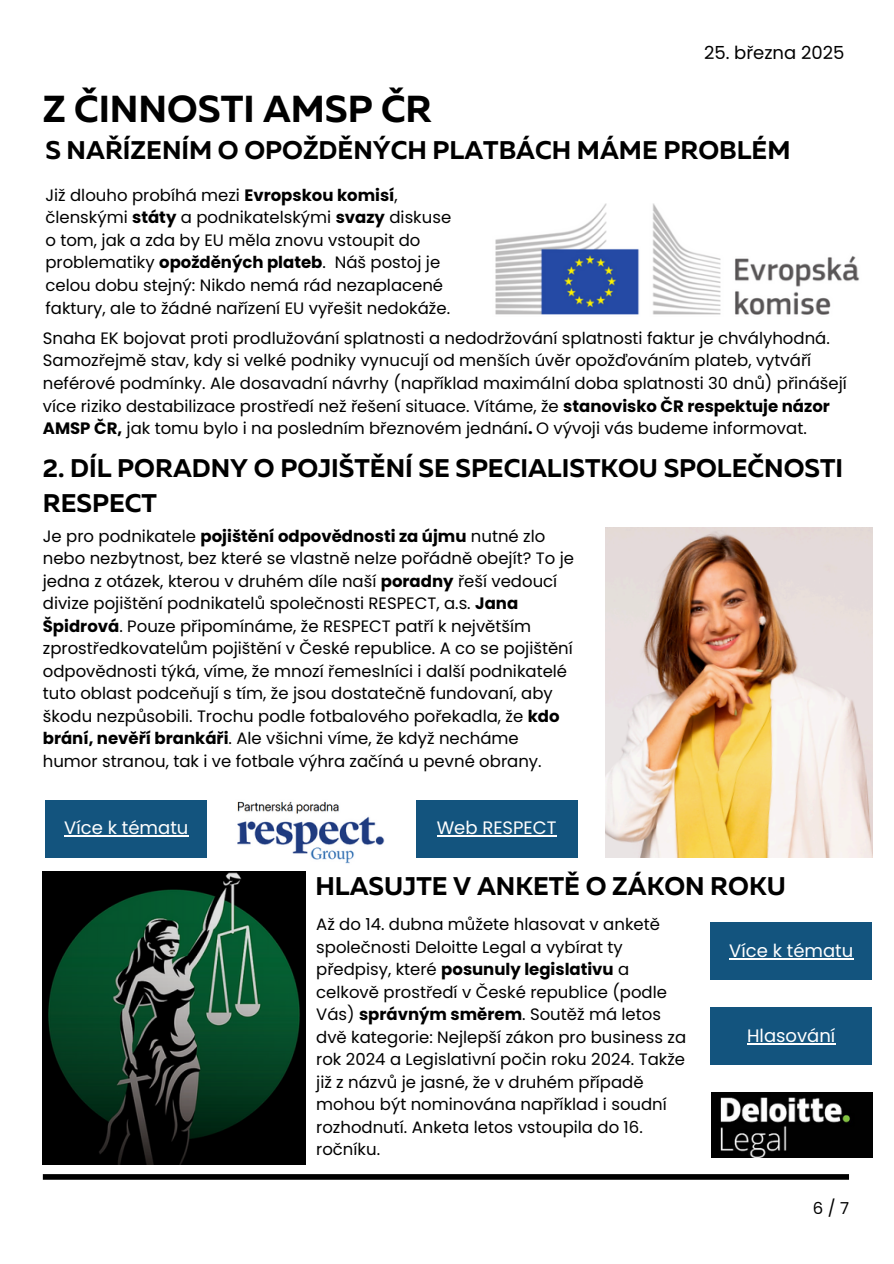
<style>
.page{position:relative;width:894px;height:1264px;background:#fff}
.page>*{position:absolute;margin:0;border:0;box-sizing:border-box;transform-origin:0 0}
.t1{font:700 37.5px "Muller";color:#000}
.t2{font:700 25.5px/34.8px "Muller";color:#000}
.t3{font:18px "Poppins";color:#fff}
.t4{font:18px "Poppins";color:#000}
.t5{font:16.5px/22.5px "Poppins";color:#000}
.s1{font-weight:700}
</style>
<div class="page">
<div style="left:43px;top:1174px;width:805px;height:5px;background:#000"></div>
<div style="left:45px;top:800px;width:162px;height:57px;background:#13547e"></div>
<hr style="left:64px;top:835px;width:124px;height:1px;background:#fff">
<div style="left:415px;top:800px;width:162px;height:57px;background:#13547e"></div>
<hr style="left:436px;top:835px;width:120px;height:1px;background:#fff">
<img style="left:495px;top:203px;width:365px;height:112px">
<img style="left:605px;top:527px;width:266px;height:330px">
<img style="left:237px;top:801px;width:147px;height:63px">
<img style="left:43px;top:871px;width:262px;height:292px">
<div style="left:710px;top:922px;width:161px;height:58px;background:#13547e"></div>
<hr style="left:729px;top:958px;width:124px;height:1px;background:#fff">
<div style="left:710px;top:1007px;width:161px;height:57px;background:#13547e"></div>
<hr style="left:746px;top:1043px;width:89px;height:1px;background:#fff">
<img style="left:711px;top:1092px;width:161px;height:65px">
<h2 class="t4" style="left:703px;top:40px;width:142px">25. března 2025</h2>
<p class="t1" style="left:43px;top:93px;width:390px">Z ČINNOSTI AMSP ČR</p>
<p class="t2" style="left:45px;top:135px;width:746px">S NAŘÍZENÍM O OPOŽDĚNÝCH PLATBÁCH MÁME PROBLÉM</p>
<p class="t5" style="left:45px;top:184px;width:407px">Již dlouho probíhá mezi <span class="s1">Evropskou komisí</span>, členskými <span class="s1">státy</span> a podnikatelskými <span class="s1">svazy</span> diskuse o tom, jak a zda by EU měla znovu vstoupit do problematiky <span class="s1">opožděných plateb</span>. Náš postoj je celou dobu stejný: Nikdo nemá rád nezaplacené faktury, ale to žádné nařízení EU vyřešit nedokáže.</p>
<p class="t5" style="left:43px;top:327px;width:805px">Snaha EK bojovat proti prodlužování splatnosti a nedodržování splatnosti faktur je chvályhodná.<br>Samozřejmě stav, kdy si velké podniky vynucují od menších úvěr opožďováním plateb, vytváří neférové podmínky. Ale dosavadní návrhy (například maximální doba splatnosti 30 dnů) přinášejí více riziko destabilizace prostředí než řešení situace. Vítáme, že <span class="s1">stanovisko ČR respektuje názor AMSP ČR,</span> jak tomu bylo i na posledním březnovém jednání<span class="s1">.</span> O vývoji vás budeme informovat.</p>
<p class="t2" style="left:43px;top:453px;width:801px">2. DÍL PORADNY O POJIŠTĚNÍ SE SPECIALISTKOU SPOLEČNOSTI<br>RESPECT</p>
<h2 class="t5" style="left:43px;top:524px;width:532px">Je pro podnikatele <span class="s1">pojištění odpovědnosti za újmu</span> nutné zlo nebo nezbytnost, bez které se vlastně nelze pořádně obejít? To je jedna z otázek, kterou v druhém díle naší <span class="s1">poradny</span> řeší vedoucí divize pojištění podnikatelů společnosti RESPECT, a.s. <span class="s1">Jana Špidrová</span>. Pouze připomínáme, že RESPECT patří k největším zprostředkovatelům pojištění v České republice. A co se pojištění odpovědnosti týká, víme, že mnozí řemeslníci i další podnikatelé tuto oblast podceňují s tím, že jsou dostatečně fundovaní, aby škodu nezpůsobili. Trochu podle fotbalového pořekadla, že <span class="s1">kdo brání, nevěří brankáři</span>. Ale všichni víme, že když necháme humor stranou, tak i ve fotbale výhra začíná u pevné obrany.</h2>
<p class="t3" style="left:64px;top:815px;width:126px">Více k tématu</p>
<h1 class="t3" style="left:436px;top:815px;width:121px">Web RESPECT</h1>
<p class="t2" style="left:315px;top:870px;width:472px">HLASUJTE V ANKETĚ O ZÁKON ROKU</p>
<h2 class="t5" style="left:316px;top:913px;width:371px">Až do 14. dubna můžete hlasovat v anketě společnosti Deloitte Legal a vybírat ty předpisy, které <span class="s1">posunuly legislativu</span> a celkově prostředí v České republice (podle Vás) <span class="s1">správným směrem</span>. Soutěž má letos dvě kategorie: Nejlepší zákon pro business za rok 2024 a Legislativní počin roku 2024. Takže již z názvů je jasné, že v druhém případě mohou být nominována například i soudní rozhodnutí. Anketa letos vstoupila do 16. ročníku.</h2>
<p class="t3" style="left:729px;top:938px;width:126px">Více k tématu</p>
<p class="t3" style="left:746px;top:1023px;width:90px">Hlasování</p>
<p class="t5" style="left:812px;top:1196px;width:38px">6/7</p>
</div>
